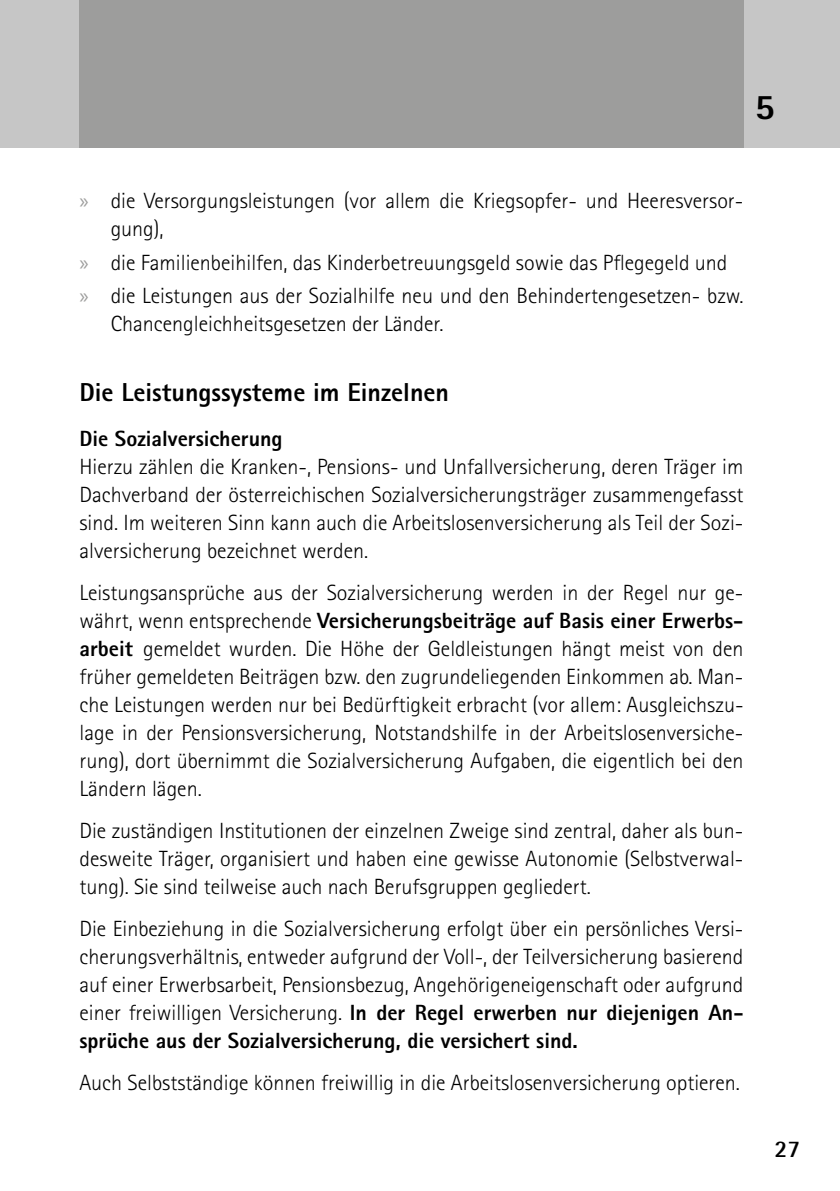
<style>
.page{position:relative;width:840px;height:1191px;background:#fff}
.page>*{position:absolute;margin:0;border:0;box-sizing:border-box;transform-origin:0 0}
.t1{font:800 36px "Rotis Sans Serif Std";color:#000}
.t2{font:800 26px "Rotis Sans Serif Std";color:#000}
.t3{font:700 24px "Rotis Semi Sans Std";color:#000}
.t4{font:300 22px/28px "Rotis Sans Serif Std";color:#000;text-align:justify}
.t5{font:800 22px "Rotis Sans Serif Std";color:#000}
.s1{font-family:"Myriad Pro";font-weight:400;color:#9d9d9c}
.s2{font-weight:800}
</style>
<div class="page">
<div style="left:0;top:0;width:839px;height:147px;background:#c6c6c6"></div>
<div style="left:79px;top:0;width:664px;height:147px;background:#9d9d9c"></div>
<h1 class="t1" style="left:754px;top:84px;width:22px">5</h1>
<p class="t4" style="left:111px;top:187px;width:634px;text-indent:-31px"><span class="s1">x</span> die Versorgungsleistungen (vor allem die Kriegsopfer- und Heeresversor&shy;gung),</p>
<p class="t4" style="left:79px;top:245px;width:665px;line-height:33.6px"><span class="s1">x</span> die Familienbeihilfen, das Kinderbetreuungsgeld sowie das Pflegegeld und<br><span class="s1">x</span> die Leistungen aus der Sozialhilfe neu und den Behindertengesetzen- bzw.</p>
<p class="t4" style="left:111px;top:310px;width:334px">Chancengleichheitsgesetzen der Länder.</p>
<p class="t2" style="left:79px;top:376px;width:371px">Die Leistungssysteme im Einzelnen</p>
<p class="t5" style="left:79px;top:425px;width:204px">Die Sozialversicherung</p>
<p class="t4" style="left:79px;top:453px;width:665px">Hierzu zählen die Kranken-, Pensions- und Unfallversicherung, deren Träger im Dachverband der österreichischen Sozialversicherungsträger zusammengefasst sind. Im weiteren Sinn kann auch die Arbeitslosenversicherung als Teil der Sozi&shy;alversicherung bezeichnet werden.</p>
<p class="t4" style="left:79px;top:579px;width:665px">Leistungsansprüche aus der Sozialversicherung werden in der Regel nur ge&shy;währt, wenn entsprechende <span class="s2">Versicherungsbeiträge auf Basis einer Erwerbs&shy;arbeit</span> gemeldet wurden. Die Höhe der Geldleistungen hängt meist von den früher gemeldeten Beiträgen bzw. den zugrundeliegenden Einkommen ab. Man&shy;che Leistungen werden nur bei Bedürftigkeit erbracht (vor allem: Ausgleichszu&shy;lage in der Pensionsversicherung, Notstandshilfe in der Arbeitslosenversiche&shy;rung), dort übernimmt die Sozialversicherung Aufgaben, die eigentlich bei den Ländern lägen.</p>
<p class="t4" style="left:79px;top:817px;width:665px">Die zuständigen Institutionen der einzelnen Zweige sind zentral, daher als bun&shy;desweite Träger, organisiert und haben eine gewisse Autonomie (Selbstverwal&shy;tung). Sie sind teilweise auch nach Berufsgruppen gegliedert.</p>
<p class="t4" style="left:79px;top:915px;width:665px">Die Einbeziehung in die Sozialversicherung erfolgt über ein persönliches Versi&shy;cherungsverhältnis, entweder aufgrund der Voll-, der Teilversicherung basierend auf einer Erwerbsarbeit, Pensionsbezug, Angehörigeneigenschaft oder aufgrund einer freiwilligen Versicherung. <span class="s2">In der Regel erwerben nur diejenigen An&shy;sprüche aus der Sozialversicherung, die versichert sind.</span></p>
<p class="t4" style="left:79px;top:1069px;width:661px">Auch Selbstständige können freiwillig in die Arbeitslosenversicherung optieren.</p>
<p class="t3" style="left:774px;top:1133px;width:27px">27</p>
</div>
